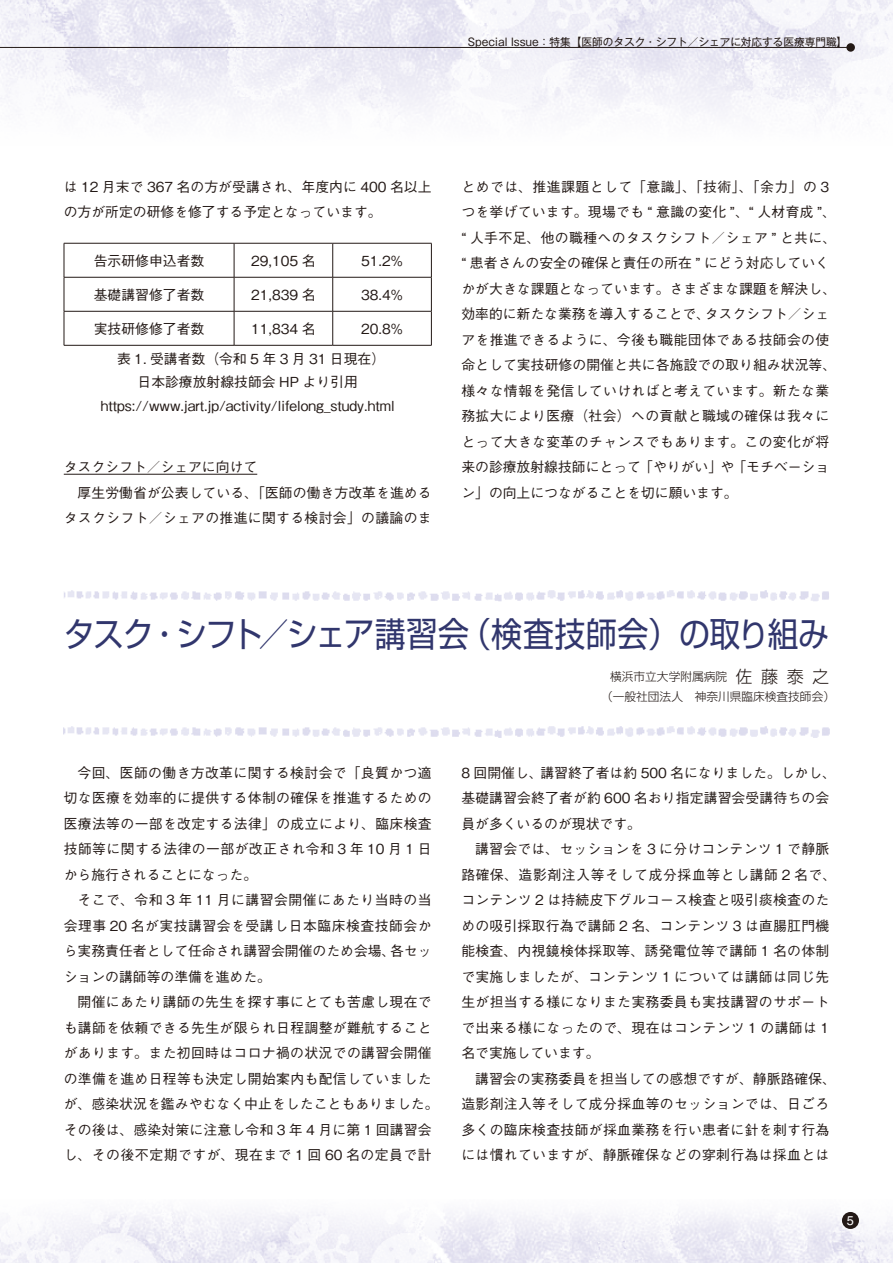
<style>
.page{position:relative;width:893px;height:1263px;background:#fff}
.page>*{position:absolute;margin:0;border:0;box-sizing:border-box;transform-origin:0 0}
.t1{font:34.05px "Shin Go Pr 6";letter-spacing:-.02em;color:#31366d;scale:.91 1}
.t2{font:500 13.8px/25.5px "Gothic BBB Pr 6";letter-spacing:.02em;color:#231916}
.t3{font:500 13.8px/25.5px "Gothic BBB Pr 6";color:#231916}
.t4{font:12.75px "Helvetica";color:#fff}
.t5{font:300 11.7px/20.7px "Shin Go Pr 6";color:#231916;text-align:center}
.t6{font:10.65px "Gothic MB101 Pr 6";color:#231916}
.s1{font-size:16.95px}
</style>
<div class="page">
<img style="left:0;top:0;width:893px;height:118px">
<img style="left:0;top:1210px;width:893px;height:53px">
<hr style="left:0;top:47px;width:850px;height:1px;background:#231916">
<div style="left:846px;top:43px;width:9px;height:9px;background:#231916;border-radius:50%"></div>
<div style="left:842px;top:1212px;width:17px;height:17px;background:#231916;border-radius:50%"></div>
<hr style="left:64px;top:474px;width:193px;height:1px;background:#231916">
<img style="left:64px;top:590px;width:765px;height:11px">
<img style="left:64px;top:726px;width:765px;height:11px">
<hr style="left:64px;top:243px;width:170px;height:1px;background:#231916">
<hr style="left:64px;top:243px;width:1px;height:34px;background:#231916">
<hr style="left:234px;top:243px;width:99px;height:1px;background:#231916">
<hr style="left:234px;top:243px;width:1px;height:34px;background:#231916">
<hr style="left:333px;top:243px;width:99px;height:1px;background:#231916">
<hr style="left:332px;top:243px;width:1px;height:34px;background:#231916">
<hr style="left:431px;top:243px;width:1px;height:34px;background:#231916">
<hr style="left:64px;top:277px;width:170px;height:1px;background:#231916">
<hr style="left:64px;top:277px;width:1px;height:34px;background:#231916">
<hr style="left:234px;top:277px;width:99px;height:1px;background:#231916">
<hr style="left:234px;top:277px;width:1px;height:34px;background:#231916">
<hr style="left:333px;top:277px;width:99px;height:1px;background:#231916">
<hr style="left:332px;top:277px;width:1px;height:34px;background:#231916">
<hr style="left:431px;top:277px;width:1px;height:34px;background:#231916">
<hr style="left:64px;top:311px;width:170px;height:1px;background:#231916">
<hr style="left:64px;top:311px;width:1px;height:34px;background:#231916">
<hr style="left:234px;top:311px;width:99px;height:1px;background:#231916">
<hr style="left:234px;top:311px;width:1px;height:34px;background:#231916">
<hr style="left:333px;top:311px;width:99px;height:1px;background:#231916">
<hr style="left:332px;top:311px;width:1px;height:34px;background:#231916">
<hr style="left:431px;top:311px;width:1px;height:34px;background:#231916">
<hr style="left:64px;top:345px;width:170px;height:1px;background:#231916">
<hr style="left:234px;top:345px;width:99px;height:1px;background:#231916">
<hr style="left:333px;top:345px;width:99px;height:1px;background:#231916">
<p class="t6" style="left:468px;top:33px;width:381px">Special Issue：特集【医師のタスク・シフト／シェアに対応する医療専門職】</p>
<p class="t3" style="left:64px;top:173px;width:369px">は 12 月末で 367 名の方が受講され、年度内に 400 名以上の方が所定の研修を修了する予定となっています。</p>
<p class="t3" style="left:94px;top:247px;width:112px">告示研修申込者数</p>
<p class="t2" style="left:251px;top:247px;width:66px">29,105 名</p>
<p class="t2" style="left:361px;top:247px;width:43px">51.2%</p>
<p class="t3" style="left:94px;top:281px;width:112px">基礎講習修了者数</p>
<p class="t2" style="left:251px;top:281px;width:66px">21,839 名</p>
<p class="t2" style="left:361px;top:281px;width:43px">38.4%</p>
<p class="t3" style="left:94px;top:315px;width:112px">実技研修修了者数</p>
<p class="t2" style="left:251px;top:315px;width:66px">11,834 名</p>
<p class="t2" style="left:361px;top:315px;width:43px">20.8%</p>
<p class="t3" style="left:101px;top:346px;width:295px;line-height:23.4px;text-align:center">表 1. 受講者数（令和 5 年 3 月 31 日現在）<br>日本診療放射線技師会 HP より引用https://www.jart.jp/activity/lifelong_study.html</p>
<p class="t3" style="left:64px;top:453px;width:195px">タスクシフト／シェアに向けて</p>
<p class="t2" style="left:78px;top:479px;width:355px">厚生労働省が公表している、「医師の働き方改革を進める</p>
<p class="t2" style="left:64px;top:504px;width:369px">タスクシフト／シェアの推進に関する検討会」の議論のま</p>
<p class="t2" style="left:461px;top:173px;width:376px">とめでは、推進課題として「意識」、「技術」、「余力」の 3つを挙げています。現場でも “ 意識の変化 ”、“ 人材育成 ”、“ 人手不足、他の職種へのタスクシフト／シェア ” と共に、“ 患者さんの安全の確保と責任の所在 ” にどう対応していくかが大きな課題となっています。さまざまな課題を解決し、効率的に新たな業務を導入することで、タスクシフト／シェアを推進できるように、今後も職能団体である技師会の使命として実技研修の開催と共に各施設での取り組み状況等、様々な情報を発信していければと考えています。新たな業務拡大により医療（社会）への貢献と職域の確保は我々にとって大きな変革のチャンスでもあります。この変化が将来の診療放射線技師にとって「やりがい」や「モチベーション」の向上につながることを切に願います。</p>
<h1 class="t1" style="left:64px;top:606px;width:843px">タスク・シフト／シェア講習会（検査技師会）の取り組み</h1>
<p class="t5" style="left:601px;top:665px;width:235px">横浜市立大学附属病院 <span class="s1">佐藤泰之<br></span>（一般社団法人　神奈川県臨床検査技師会）</p>
<p class="t2" style="left:64px;top:759px;width:369px;text-align:justify;text-indent:14px">今回、医師の働き方改革に関する検討会で「良質かつ適切な医療を効率的に提供する体制の確保を推進するための医療法等の一部を改定する法律」の成立により、臨床検査技師等に関する法律の一部が改正され令和 3 年 10 月 1 日から施行されることになった。</p>
<p class="t2" style="left:64px;top:886px;width:369px;text-align:justify;text-indent:14px">そこで、令和 3 年 11 月に講習会開催にあたり当時の当会理事 20 名が実技講習会を受講し日本臨床検査技師会から実務責任者として任命され講習会開催のため会場、各セッションの講師等の準備を進めた。</p>
<p class="t2" style="left:64px;top:988px;width:376px;text-align:center">開催にあたり講師の先生を探す事にとても苦慮し現在で<br>も講師を依頼できる先生が限られ日程調整が難航することがあります。また初回時はコロナ禍の状況での講習会開催の準備を進め日程等も決定し開始案内も配信していましたが、感染状況を鑑みやむなく中止をしたこともありました。その後は、感染対策に注意し令和 3 年 4 月に第 1 回講習会し、その後不定期ですが、現在まで 1 回 60 名の定員で計</p>
<p class="t3" style="left:461px;top:759px;width:376px">8 回開催し、講習終了者は約 500 名になりました。しかし、基礎講習会終了者が約 600 名おり指定講習会受講待ちの会員が多くいるのが現状です。</p>
<p class="t2" style="left:461px;top:835px;width:376px;text-indent:14px">講習会では、セッションを 3 に分けコンテンツ 1 で静脈路確保、造影剤注入等そして成分採血等とし講師 2 名で、コンテンツ 2 は持続皮下グルコース検査と吸引痰検査のための吸引採取行為で講師 2 名、コンテンツ 3 は直腸肛門機能検査、内視鏡検体採取等、誘発電位等で講師 1 名の体制で実施しましたが、コンテンツ 1 については講師は同じ先生が担当する様になりまた実務委員も実技講習のサポートで出来る様になったので、現在はコンテンツ 1 の講師は 1名で実施しています。</p>
<p class="t2" style="left:461px;top:1065px;width:376px;text-indent:14px">講習会の実務委員を担当しての感想ですが、静脈路確保、造影剤注入等そして成分採血等のセッションでは、日ごろ多くの臨床検査技師が採血業務を行い患者に針を刺す行為には慣れていますが、静脈確保などの穿刺行為は採血とは</p>
<p class="t4" style="left:847px;top:1213px;width:9px">5</p>
</div>
